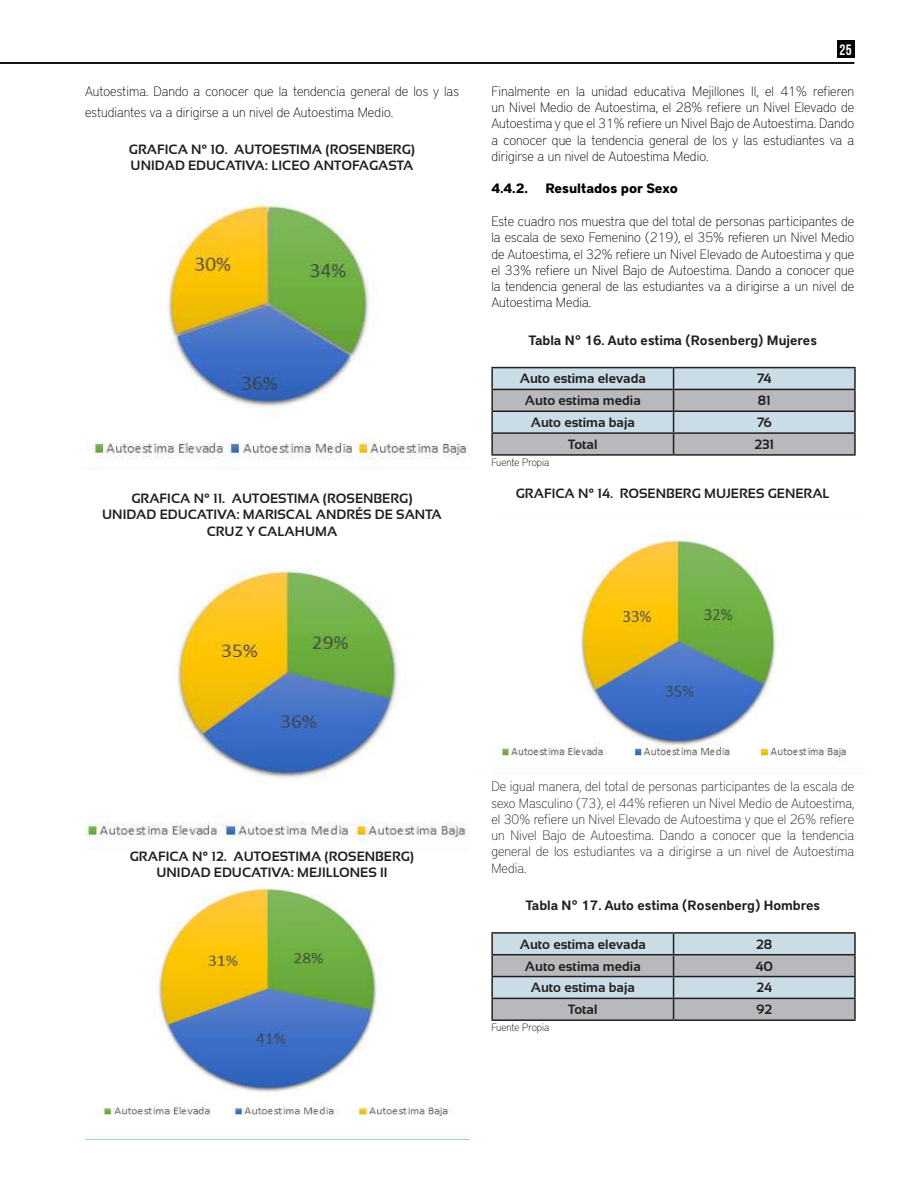
<style>
.page{position:relative;width:918px;height:1188px;background:#fff}
.page>*{position:absolute;margin:0;border:0;box-sizing:border-box;transform-origin:0 0}
.t1{font:15px "Bebas Neue";color:#fff}
.t2{font:100 13.5px/16.2px "District Pro";color:#000;text-align:justify}
.t3{font:700 13.5px/16.2px "Sansation";color:#231f20;text-align:center}
.t4{font:100 13.5px/16.2px "District Pro";color:#231f20;text-align:justify}
.t5{font:600 13.5px "District Pro";color:#231f20}
.t6{font:700 13.5px "District Pro";color:#000}
.t7{font:100 10.5px "District Pro";color:#000}
</style>
<div class="page">
<hr style="left:491px;top:367px;width:183px;height:1px;background:#231f20">
<hr style="left:491px;top:368px;width:2px;height:21px;background:#231f20">
<hr style="left:674px;top:367px;width:182px;height:1px;background:#231f20">
<hr style="left:854px;top:368px;width:2px;height:21px;background:#231f20">
<hr style="left:491px;top:389px;width:183px;height:1px;background:#231f20">
<hr style="left:491px;top:390px;width:2px;height:21px;background:#231f20">
<hr style="left:674px;top:389px;width:182px;height:1px;background:#231f20">
<hr style="left:854px;top:390px;width:2px;height:21px;background:#231f20">
<hr style="left:491px;top:411px;width:183px;height:1px;background:#231f20">
<hr style="left:491px;top:412px;width:2px;height:20px;background:#231f20">
<hr style="left:674px;top:411px;width:182px;height:1px;background:#231f20">
<hr style="left:854px;top:412px;width:2px;height:20px;background:#231f20">
<hr style="left:491px;top:432px;width:183px;height:2px;background:#231f20">
<hr style="left:491px;top:434px;width:2px;height:20px;background:#231f20">
<hr style="left:674px;top:432px;width:182px;height:2px;background:#231f20">
<svg style="left:492px;top:368px;width:363px;height:86px"></svg>
<hr style="left:854px;top:434px;width:2px;height:20px;background:#231f20">
<hr style="left:491px;top:454px;width:183px;height:2px;background:#231f20">
<hr style="left:674px;top:454px;width:182px;height:2px;background:#231f20">
<hr style="left:491px;top:932px;width:183px;height:2px;background:#231f20">
<hr style="left:491px;top:934px;width:2px;height:20px;background:#231f20">
<hr style="left:674px;top:932px;width:182px;height:2px;background:#231f20">
<hr style="left:854px;top:934px;width:2px;height:20px;background:#231f20">
<hr style="left:491px;top:954px;width:183px;height:1px;background:#231f20">
<hr style="left:491px;top:955px;width:2px;height:21px;background:#231f20">
<hr style="left:674px;top:954px;width:182px;height:1px;background:#231f20">
<hr style="left:854px;top:955px;width:2px;height:21px;background:#231f20">
<hr style="left:491px;top:976px;width:183px;height:1px;background:#231f20">
<hr style="left:491px;top:977px;width:2px;height:21px;background:#231f20">
<hr style="left:674px;top:976px;width:182px;height:1px;background:#231f20">
<hr style="left:854px;top:977px;width:2px;height:21px;background:#231f20">
<hr style="left:491px;top:998px;width:183px;height:1px;background:#231f20">
<hr style="left:491px;top:999px;width:2px;height:20px;background:#231f20">
<hr style="left:674px;top:998px;width:182px;height:1px;background:#231f20">
<svg style="left:492px;top:933px;width:363px;height:86px"></svg>
<hr style="left:854px;top:999px;width:2px;height:20px;background:#231f20">
<hr style="left:491px;top:1019px;width:183px;height:2px;background:#231f20">
<hr style="left:674px;top:1019px;width:182px;height:2px;background:#231f20">
<img style="left:91px;top:203px;width:379px;height:261px">
<img style="left:85px;top:568px;width:383px;height:278px">
<img style="left:85px;top:887px;width:385px;height:253px">
<img style="left:491px;top:536px;width:372px;height:238px">
<hr style="left:0;top:62px;width:854px;height:2px;background:#040503">
<div style="left:837px;top:41px;width:17px;height:17px;background:#040503"></div>
<p class="t2" style="left:85px;top:81px;width:375px;line-height:21px">Autoestima. Dando a conocer que la tendencia general de los y las estudiantes va a dirigirse a un nivel de Autoestima Medio.</p>
<p class="t3" style="left:129px;top:143px;width:288px;text-align:left">GRAFICA N° 10. AUTOESTIMA (ROSENBERG)<br>UNIDAD EDUCATIVA: LICEO ANTOFAGASTA</p>
<p class="t3" style="left:102px;top:492px;width:341px">GRAFICA N° 11. AUTOESTIMA (ROSENBERG)<br>UNIDAD EDUCATIVA: MARISCAL ANDRÉS DE SANTA<br>CRUZ Y CALAHUMA</p>
<p class="t1" style="left:840px;top:41px;width:14px">25</p>
<p class="t2" style="left:491px;top:83px;width:364px">Finalmente en la unidad educativa Mejillones II, el 41% refieren un Nivel Medio de Autoestima, el 28% refiere un Nivel Elevado de Autoestima y que el 31% refiere un Nivel Bajo de Autoestima. Dando a conocer que la tendencia general de los y las estudiantes va a dirigirse a un nivel de Autoestima Medio.</p>
<p class="t6" style="left:491px;top:182px;width:38px">4.4.2.</p>
<p class="t6" style="left:545px;top:182px;width:134px">Resultados por Sexo</p>
<p class="t2" style="left:491px;top:213px;width:364px">Este cuadro nos muestra que del total de personas participantes de la escala de sexo Femenino (219), el 35% refieren un Nivel Medio de Autoestima, el 32% refiere un Nivel Elevado de Autoestima y que el 33% refiere un Nivel Bajo de Autoestima. Dando a conocer que la tendencia general de las estudiantes va a dirigirse a un nivel de Autoestima Media.</p>
<p class="t5" style="left:529px;top:334px;width:290px">Tabla N° 16. Auto estima (Rosenberg) Mujeres</p>
<p class="t3" style="left:520px;top:372px;width:128px">Auto estima elevada</p>
<p class="t3" style="left:757px;top:372px;width:16px">74</p>
<p class="t3" style="left:525px;top:394px;width:118px">Auto estima media</p>
<p class="t3" style="left:758px;top:394px;width:14px">81</p>
<p class="t3" style="left:531px;top:416px;width:106px">Auto estima baja</p>
<p class="t3" style="left:757px;top:416px;width:16px">76</p>
<p class="t3" style="left:568px;top:437px;width:31px">Total</p>
<p class="t3" style="left:754px;top:437px;width:21px">231</p>
<p class="t7" style="left:491px;top:456px;width:60px">Fuente Propia</p>
<p class="t3" style="left:516px;top:487px;width:315px">GRAFICA N° 14. ROSENBERG MUJERES GENERAL</p>
<p class="t3" style="left:130px;top:849px;width:286px">GRAFICA N° 12. AUTOESTIMA (ROSENBERG)<br>UNIDAD EDUCATIVA: MEJILLONES II</p>
<p class="t4" style="left:491px;top:778px;width:365px">De igual manera, del total de personas participantes de la escala de sexo Masculino (73), el 44% refieren un Nivel Medio de Autoestima, el 30% refiere un Nivel Elevado de Autoestima y que el 26% refiere un Nivel Bajo de Autoestima. Dando a conocer que la tendencia general de los estudiantes va a dirigirse a un nivel de Autoestima Media.</p>
<p class="t5" style="left:525px;top:899px;width:296px">Tabla N° 17. Auto estima (Rosenberg) Hombres</p>
<p class="t3" style="left:520px;top:937px;width:128px">Auto estima elevada</p>
<p class="t3" style="left:756px;top:937px;width:18px">28</p>
<p class="t3" style="left:525px;top:959px;width:118px">Auto estima media</p>
<p class="t3" style="left:755px;top:959px;width:19px">40</p>
<p class="t3" style="left:531px;top:981px;width:106px">Auto estima baja</p>
<p class="t3" style="left:756px;top:981px;width:17px">24</p>
<p class="t3" style="left:568px;top:1003px;width:31px">Total</p>
<p class="t3" style="left:756px;top:1003px;width:18px">92</p>
<p class="t7" style="left:491px;top:1022px;width:60px">Fuente Propia</p>
</div>
